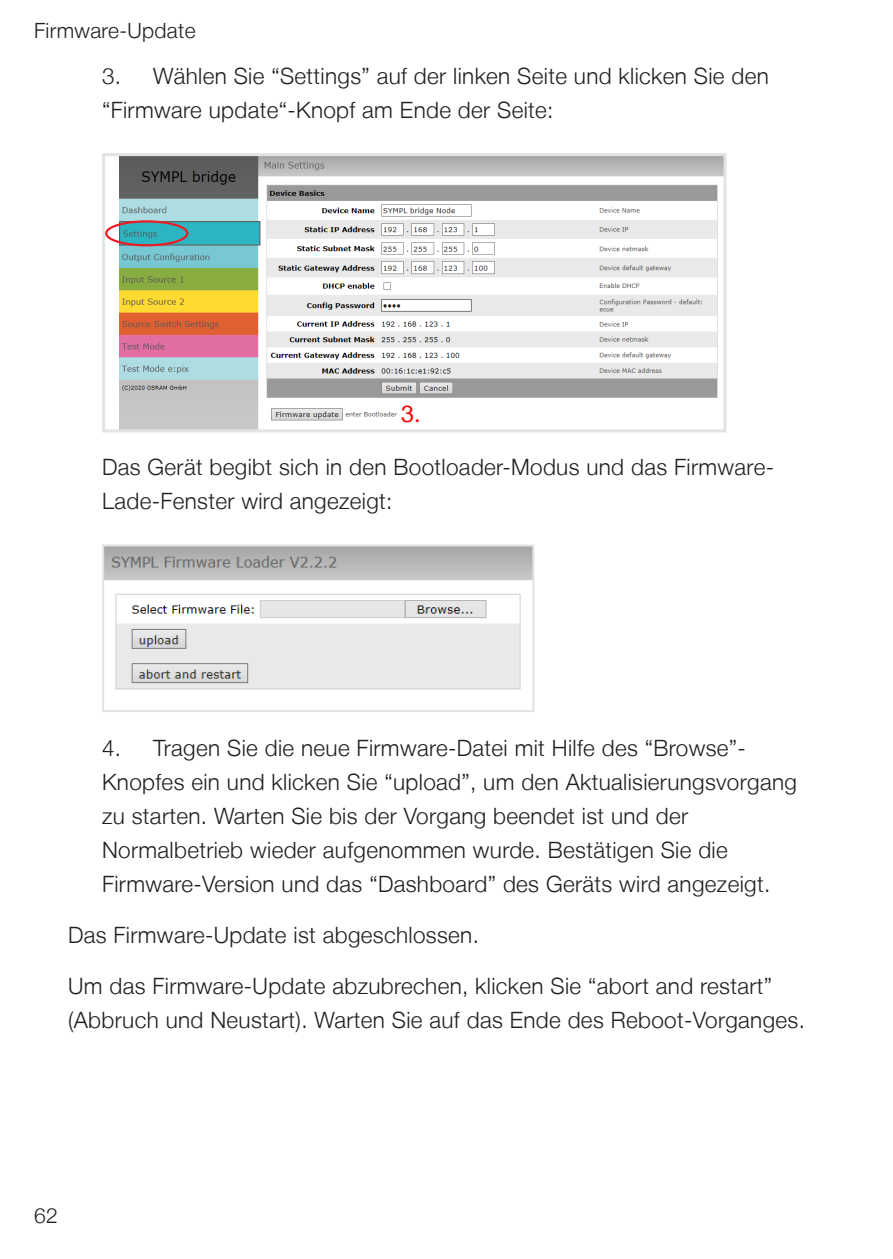
<style>
.page{position:relative;width:893px;height:1259px;background:#fff}
.page>*{position:absolute;margin:0;border:0;box-sizing:border-box;transform-origin:0 0}
.t1{font:23.4px "Helvetica Neue LT";color:#f00}
.Text__Introductions{font:300 22.5px/33.9px "Helvetica Neue LT";letter-spacing:.015em;color:#231f20}
.Text_LeftIndent_spac{font:300 22.5px/33.9px "Helvetica Neue LT";letter-spacing:.015em;color:#231f20}
.t2{font:300 21px "Helvetica Neue LT";letter-spacing:.015em;color:#231f20}
</style>
<div class="page">
<img style="left:120px;top:157px;width:602px;height:271px">
<div style="left:105px;top:220px;width:83px;height:26px;border:2px solid #ed1c24;border-radius:50%"></div>
<div style="left:102px;top:153px;width:624px;height:279px;border:3px solid #e2e3e3"></div>
<img style="left:105px;top:547px;width:426px;height:143px">
<div style="left:102px;top:544px;width:432px;height:168px;border:2px solid #e2e3e3"></div>
<p class="t2" style="left:34px;top:18px;width:163px">Firmware-Update</p>
<p class="Text__Introductions" style="left:102px;top:59px;width:668px">3. Wählen Sie “Settings” auf der linken Seite und klicken Sie den “Firmware update“-Knopf am Ende der Seite:</p>
<p class="t1" style="left:401px;top:399px;width:21px">3.</p>
<p class="Text_LeftIndent_spac" style="left:102px;top:450px;width:673px">Das Gerät begibt sich in den Bootloader-Modus und das Firmware-<br>Lade-Fenster wird angezeigt:</p>
<p class="Text__Introductions" style="left:102px;top:730px;width:696px">4. Tragen Sie die neue Firmware-Datei mit Hilfe des “Browse”- Knopfes ein und klicken Sie “upload”, um den Aktualisierungsvorgang zu starten. Warten Sie bis der Vorgang beendet ist und der Normalbetrieb wieder aufgenommen wurde. Bestätigen Sie die Firmware-Version und das “Dashboard” des Geräts wird angezeigt.</p>
<p class="Text__Introductions" style="left:68px;top:918px;width:412px">Das Firmware-Update ist abgeschlossen.</p>
<p class="Text__Introductions" style="left:68px;top:969px;width:738px">Um das Firmware-Update abzubrechen, klicken Sie “abort and restart” (Abbruch und Neustart). Warten Sie auf das Ende des Reboot-Vorganges.</p>
<p class="t2" style="left:34px;top:1202px;width:25px">62</p>
</div>
